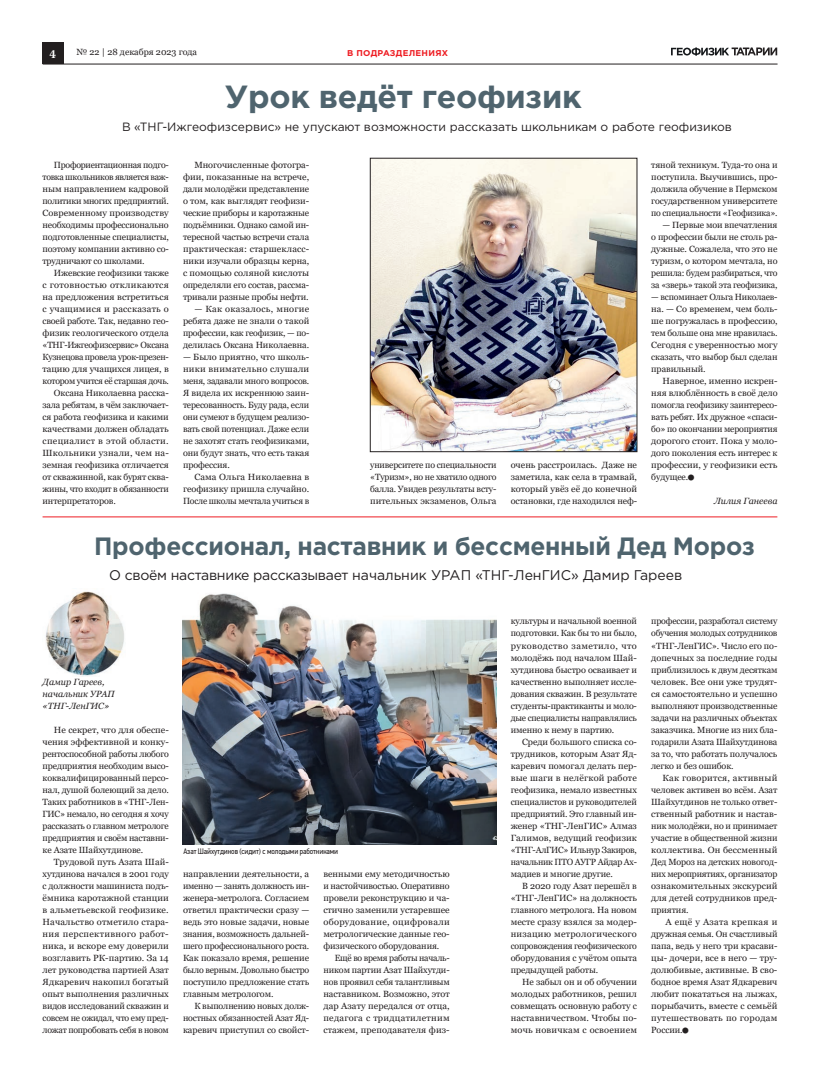
<style>
.page{position:relative;width:820px;height:1078px;background:#fff}
.page>*{position:absolute;margin:0;border:0;box-sizing:border-box;transform-origin:0 0}
.t1{font:700 32px "Gotham Pro";letter-spacing:-.01em;color:#4f646e}
.t2{font:700 25px "Gotham Pro";letter-spacing:-.01em;color:#4f646e}
.t3{font:14px "Gotham Pro";letter-spacing:-.02em;color:#231f20}
.t4{font:12px "Gotham Pro";color:#231f20}
.t5{font:700 12px "Warnock Pro";color:#fff}
.t6{font:9px/12px "Georgia";letter-spacing:-.01em;color:#231f20;text-align:justify}
.t7{font:9px "Georgia";letter-spacing:-.03em;color:#231f20}
.t8{font:italic 9px/12px "Georgia";color:#231f20}
.t9{font:9px "Georgia";letter-spacing:.025em;color:#231f20}
.t10{font:9px "Georgia";letter-spacing:.03em;color:#231f20}
.t11{font:9px "Georgia";letter-spacing:.02em;color:#231f20}
.t12{font:9px "Georgia";letter-spacing:.015em;color:#231f20}
.t13{font:700 8.4px "Gotham Pro";letter-spacing:.03em;color:#ee1d23}
.t14{font:8px "PF Din Text Cond Pro";letter-spacing:-.01em;color:#231f20}
</style>
<div class="page">
<div style="left:43px;top:43px;width:21px;height:21px;background:#231f20"></div>
<hr style="left:43px;top:64px;width:734px;height:1px;background:#231f20">
<svg style="left:671px;top:47px;width:105px;height:9px"></svg>
<hr style="left:43px;top:516px;width:734px;height:1px;background:#ee1d23">
<img style="left:372px;top:160px;width:263px;height:289px">
<div style="left:370px;top:158px;width:267px;height:293px;border:1px solid #231f20"></div>
<img style="left:183px;top:593px;width:313px;height:251px">
<img style="left:46px;top:591px;width:78px;height:85px">
<h3 class="t5" style="left:49px;top:46px;width:8px">4</h3>
<p class="t6" style="left:76px;top:46px;width:122px">№ 22 | 28 декабря 2023 года</p>
<p class="t13" style="left:347px;top:48px;width:102px">В ПОДРАЗДЕЛЕНИЯХ</p>
<h1 class="t1" style="left:225px;top:78px;width:358px">Урок ведёт геофизик</h1>
<h3 class="t4" style="left:122px;top:120px;width:611px">В «ТНГ-Ижгеофизсервис» не упускают возможности рассказать школьникам о работе геофизиков</h3>
<p class="t6" style="left:183px;top:159px;width:128px;text-indent:11px">Многочисленные фотогра&shy;фии, показанные на встрече, дали молодёжи представление о том, как выглядят геофизи&shy;ческие приборы и каротажные подъёмники. Однако самой ин&shy;тересной частью встречи стала практическая: старшекласс&shy;ники изучали образцы керна, с помощью соляной кислоты определяли его состав, рассма&shy;тривали разные пробы нефти.</p>
<p class="t6" style="left:183px;top:303px;width:128px;text-indent:11px">— Как оказалось, многие ребята даже не знали о такой профессии, как геофизик, — по&shy;делилась Оксана Николаевна.</p>
<p class="t6" style="left:183px;top:351px;width:128px">— Было приятно, что школь&shy;ники внимательно слушали меня, задавали много вопросов.<br>Я видела их искреннюю заин&shy;тересованность. Буду рада, если они сумеют в будущем реализо&shy;вать свой потенциал. Даже если не захотят стать геофизиками, они будут знать, что есть такая профессия.</p>
<p class="t6" style="left:183px;top:471px;width:128px;text-indent:11px">Сама Ольга Николаевна в геофизику пришла случайно.<br>После школы мечтала учиться в</p>
<p class="t6" style="left:370px;top:459px;width:128px">университете по специальности «Туризм», но не хватило одного балла. Увидев результаты всту&shy;пительных экзаменов, Ольга</p>
<p class="t6" style="left:510px;top:459px;width:128px">очень расстроилась. Даже не заметила, как села в трамвай, который увёз её до конечной остановки, где находился неф-</p>
<p class="t6" style="left:651px;top:159px;width:128px">тяной техникум. Туда-то она и поступила. Выучившись, про&shy;должила обучение в Пермском государственном университете по специальности «Геофизика».</p>
<p class="t6" style="left:651px;top:219px;width:128px;text-indent:11px">— Первые мои впечатления о профессии были не столь ра&shy;дужные. Сожалела, что это не туризм, о котором мечтала, но решила: будем разбираться, что за «зверь» такой эта геофизика,</p>
<p class="t6" style="left:651px;top:291px;width:128px">— вспоминает Ольга Николаев&shy;на. — Со временем, чем боль&shy;ше погружалась в профессию, тем больше она мне нравилась.<br>Сегодня с уверенностью могу сказать, что выбор был сделан правильный.</p>
<p class="t6" style="left:651px;top:375px;width:128px;text-indent:11px">Наверное, именно искрен&shy;няя влюблённость в своё дело помог ла геофизику заинтересо&shy;вать ребят. Их дружное «спаси&shy;бо» по окончании мероприятия дорогого стоит. Пока у моло&shy;дого поколения есть интерес к профессии, у геофизики есть будущее.○</p>
<p class="t8" style="left:713px;top:495px;width:65px">Лилия Ганеева</p>
<p class="t6" style="left:43px;top:159px;width:128px;text-indent:11px">Профориентационная подго&shy;товка школьников является важ&shy;ным направлением кадровой политики многих предприятий.<br>Современному производству необходимы профессионально подготовленные специалисты, поэтому компании активно со&shy;трудничают со школами.</p>
<p class="t6" style="left:54px;top:267px;width:116px">Ижевские геофизики также</p>
<p class="t9" style="left:43px;top:279px;width:128px">с готовностью откликаются</p>
<p class="t6" style="left:43px;top:291px;width:128px">на предложения встретиться</p>
<p class="t11" style="left:43px;top:303px;width:128px">с учащимися и рассказать о</p>
<p class="t6" style="left:43px;top:315px;width:128px">своей работе. Так, недавно гео-</p>
<p class="t6" style="left:43px;top:327px;width:128px">физик геологического отдела</p>
<p class="t7" style="left:43px;top:339px;width:128px">«ТНГ-Ижгеофизсервис» Оксана</p>
<p class="t7" style="left:43px;top:351px;width:128px">Кузнецова провела урок-презен-</p>
<p class="t6" style="left:43px;top:363px;width:128px">тацию для учащихся лицея, в</p>
<p class="t7" style="left:43px;top:375px;width:128px">котором учится её старшая дочь.</p>
<p class="t6" style="left:54px;top:387px;width:116px">Оксана Николаевна расска-</p>
<p class="t6" style="left:43px;top:399px;width:128px">зала ребятам, в чём заключает-</p>
<p class="t6" style="left:43px;top:411px;width:128px">ся работа геофизика и какими</p>
<p class="t6" style="left:43px;top:423px;width:128px">качествами должен обладать</p>
<p class="t10" style="left:43px;top:435px;width:128px">специалист в этой области.</p>
<p class="t12" style="left:43px;top:447px;width:128px">Школьники узнали, чем на-</p>
<p class="t6" style="left:43px;top:459px;width:128px">земная геофизика отличается</p>
<p class="t6" style="left:43px;top:471px;width:128px">от скважинной, как бурят сква-</p>
<p class="t6" style="left:43px;top:483px;width:128px">жины, что входит в обязанности</p>
<p class="t6" style="left:43px;top:495px;width:75px">интерпретаторов.</p>
<h2 class="t2" style="left:94px;top:532px;width:662px">Профессионал, наставник и бессменный Дед Мороз</h2>
<h3 class="t3" style="left:109px;top:567px;width:574px">О своём наставнике рассказывает начальник УРАП «ТНГ-ЛенГИС» Дамир Гареев</h3>
<p class="t8" style="left:43px;top:675px;width:74px">Дамир Гареев, начальник УРАП «ТНГ-ЛенГИС»</p>
<p class="t6" style="left:43px;top:723px;width:128px;text-indent:11px">Не секрет, что для обеспе&shy;чения эффективной и конку&shy;рентоспособной работы любого предприятия необходим высо&shy;коквалифицированный персо&shy;нал, душой болеющий за дело.<br>Таких работников в «ТНГ-Лен-ГИС» немало, но сегодня я хочу рассказать о главном метрологе предприятия и своём наставни&shy;ке Азате Шайхутдинове.</p>
<p class="t6" style="left:43px;top:855px;width:128px;text-indent:11px">Трудовой путь Азата Шай&shy;хутдинова начался в 2001 году с должности машиниста подъ&shy;ёмника каротажной станции в альметьевской геофизике.<br>Начальство отметило стара&shy;ния перспективного работ&shy;ника, и вскоре ему доверили возглавить РК-партию. За 14 лет руководства партией Азат Ядкаревич накопил богатый опыт выполнения различных видов исследований скважин и совсем не ожидал, что ему пред&shy;ложат попробовать себя в новом</p>
<p class="t14" style="left:183px;top:845px;width:156px">Азат Шайхутдинов (сидит) с молодыми работниками</p>
<p class="t6" style="left:183px;top:867px;width:128px">направлении деятельности, а именно — занять должность ин&shy;женера-метролога. Согласием ответил практически сразу — ведь это новые задачи, новые знания, возможность дальней&shy;шего профессионального роста.<br>Как показало время, решение было верным. Довольно быстро поступило предложение стать главным метрологом.</p>
<p class="t6" style="left:183px;top:999px;width:128px;text-indent:11px">К выполнению новых долж&shy;ностных обязанностей Азат Яд&shy;каревич приступил со свойст-</p>
<p class="t6" style="left:323px;top:867px;width:128px">венными ему методичностью и настойчивостью. Оперативно провели реконструкцию и ча&shy;стично заменили устаревшее оборудование, оцифровали метрологические данные гео&shy;физического оборудования.</p>
<p class="t6" style="left:323px;top:951px;width:128px;text-indent:11px">Ещё во время работы началь&shy;ником партии Азат Шайхутди&shy;нов проявил себя талантливым наставником. Возможно, этот дар Азату передался от отца, педагога с тридцатилетним стажем, преподавателя физ-</p>
<p class="t6" style="left:510px;top:615px;width:128px">культуры и начальной военной подготовки. Как бы то ни было, руководство заметило, что молодёжь под началом Шай&shy;хутдинова быстро осваивает и качественно выполняет иссле&shy;дования скважин. В результате студенты-практиканты и моло&shy;дые специалисты направлялись именно к нему в партию.</p>
<p class="t6" style="left:510px;top:735px;width:128px;text-indent:11px">Среди большого списка со&shy;трудников, которым Азат Яд&shy;каревич помогал делать пер&shy;вые шаги в нелёгкой работе геофизика, немало известных специалистов и руководителей предприятий. Это главный ин&shy;женер «ТНГ-ЛенГИС» Алмаз Галимов, ведущий геофизик «ТНГ-АлГИС» Ильнур Закиров, начальник ПТО АУГР Айдар Ах&shy;мадиев и многие другие.</p>
<p class="t6" style="left:510px;top:879px;width:128px;text-indent:11px">В 2020 году Азат перешёл в «ТНГ-ЛенГИС» на должность главного метролога. На новом месте сразу взялся за модер&shy;низацию метрологического сопровождения геофизического оборудования с учётом опыта предыдущей работы.</p>
<p class="t6" style="left:510px;top:975px;width:128px;text-indent:11px">Не забыл он и об обучении молодых работников, решил совмещать основную работу с наставничеством. Чтобы по&shy;мочь новичкам с освоением</p>
<p class="t6" style="left:651px;top:615px;width:128px">профессии, разработал систему обучения молодых сотрудников «ТНГ-ЛенГИС». Число его по&shy;допечных за последние годы приблизилось к двум десяткам человек. Все они уже трудят&shy;ся самостоятельно и успешно выполняют производственные задачи на различных объектах заказчика. Многие из них бла&shy;годарили Азата Шайхутдинова за то, что работать получалось легко и без ошибок.</p>
<p class="t6" style="left:651px;top:771px;width:128px;text-indent:11px">Как говорится, активный человек активен во всём. Азат Шайхутдинов не только ответ&shy;ственный работник и настав&shy;ник молодёжи, но и принимает участие в общественной жизни коллектива. Он бессменный Дед Мороз на детских новогод&shy;них мероприятиях, организатор ознакомительных экскурсий для детей сотрудников пред&shy;приятия.</p>
<p class="t6" style="left:651px;top:915px;width:128px;text-indent:14px">А ещё у Азата крепкая и дружная семья. Он счастливый папа, ведь у него три красави&shy;цы- дочери, все в него — тру&shy;долюбивые, активные. В сво&shy;бодное время Азат Ядкаревич любит покататься на лыжах, порыбачить, вместе с семьёй путешествовать по городам России.○</p>
</div>
